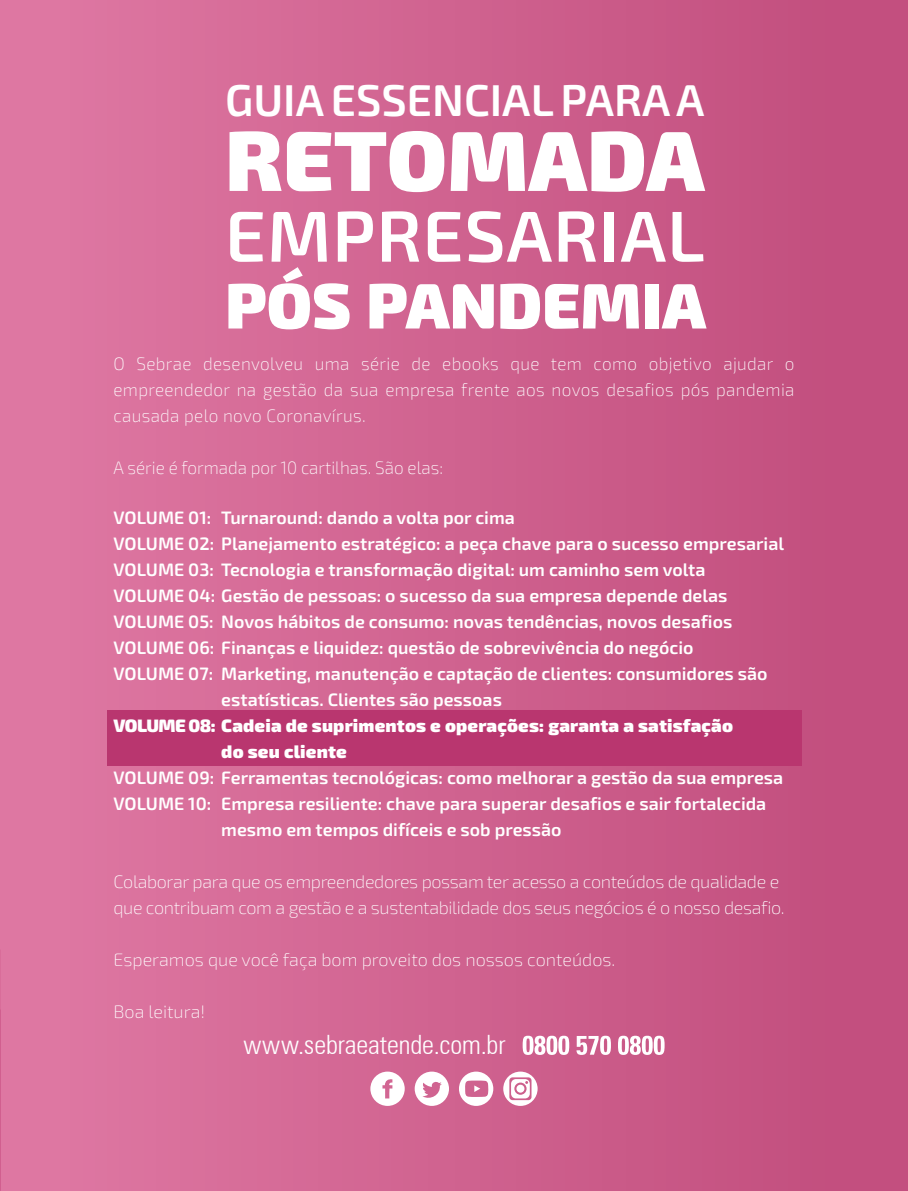
<style>
.page{position:relative;width:908px;height:1191px;background:#fff}
.page>*{position:absolute;margin:0;border:0;box-sizing:border-box;transform-origin:0 0}
.t1{font:900 85.2px "Exo 2";color:#fff}
.t2{font:600 72px "Exo 2";letter-spacing:.01em;color:#fff}
.t3{font:900 64.2px "Exo 2";color:#fff}
.t4{font:600 44.6px "Exo 2";color:#fff}
.t5{font:300 condensed 26.6px "Zurich BT";letter-spacing:-.005em;color:#fff}
.t6{font:600 18px "Exo 2";color:#fff}
.t7{font:200 18px/26px "Exo 2";letter-spacing:-.015em;color:#fff}
.t8{font:200 18px/26px "Exo 2";letter-spacing:-.015em;color:#fff;text-align:justify;scale:.95 1}
.t9{font:900 18px/26px "Exo 2";letter-spacing:.01em;color:#fff}
</style>
<div class="page">
<div style="left:0;top:0;width:907px;height:1191px;background:linear-gradient(to right,#df79a4,#c04c7c)"></div>
<div style="left:107px;top:710px;width:694px;height:55px;background:#b9366f"></div>
<svg style="left:127px;top:1035px;width:780px;height:156px"></svg>
<h3 class="t4" style="left:225px;top:74px;width:480px">GUIA ESSENCIAL PARA A</h3>
<h1 class="t1" style="left:225px;top:108px;width:480px">RETOMADA</h1>
<h2 class="t2" style="left:225px;top:194px;width:481px">EMPRESARIAL</h2>
<h3 class="t3" style="left:225px;top:266px;width:482px">PÓS PANDEMIA</h3>
<p class="t8" style="left:113px;top:351px;width:718px">O Sebrae desenvolveu uma série de ebooks que tem como objetivo ajudar o empreendedor na gestão da sua empresa frente aos novos desafios pós pandemia causada pelo novo Coronavírus.</p>
<p class="t8" style="left:113px;top:455px;width:348px">A série é formada por 10 cartilhas. São elas:</p>
<p class="t6" style="left:113px;top:507px;width:403px">VOLUME 01: Turnaround: dando a volta por cima</p>
<p class="t6" style="left:113px;top:533px;width:671px">VOLUME 02: Planejamento estratégico: a peça chave para o sucesso empresarial</p>
<p class="t6" style="left:113px;top:559px;width:593px">VOLUME 03: Tecnologia e transformação digital: um caminho sem volta</p>
<p class="t6" style="left:113px;top:585px;width:615px">VOLUME 04: Gestão de pessoas: o sucesso da sua empresa depende delas</p>
<p class="t6" style="left:113px;top:611px;width:620px">VOLUME 05: Novos hábitos de consumo: novas tendências, novos desafios</p>
<p class="t6" style="left:113px;top:637px;width:581px">VOLUME 06: Finanças e liquidez: questão de sobrevivência do negócio</p>
<p class="t6" style="left:113px;top:663px;width:655px">VOLUME 07: Marketing, manutenção e captação de clientes: consumidores são</p>
<p class="t6" style="left:221px;top:689px;width:282px">estatísticas. Clientes são pessoas</p>
<p class="t9" style="left:221px;top:713px;width:513px;text-indent:-108px">VOLUME 08: Cadeia de suprimentos e operações: garanta a satisfação do seu cliente</p>
<p class="t6" style="left:113px;top:767px;width:671px">VOLUME 09: Ferramentas tecnológicas: como melhorar a gestão da sua empresa</p>
<p class="t6" style="left:113px;top:793px;width:654px">VOLUME 10: Empresa resiliente: chave para superar desafios e sair fortalecida</p>
<p class="t6" style="left:221px;top:819px;width:341px">mesmo em tempos difíceis e sob pressão</p>
<p class="t7" style="left:113px;top:869px;width:672px">Colaborar para que os empreendedores possam ter acesso a conteúdos de qualidade e que contribuam com a gestão e a sustentabilidade dos seus negócios é o nosso desafio.</p>
<p class="t7" style="left:113px;top:947px;width:503px">Esperamos que você faça bom proveito dos nossos conteúdos.</p>
<p class="t7" style="left:113px;top:999px;width:93px">Boa leitura!</p>
<h3 class="t5" style="left:243px;top:1028px;width:263px">www.sebraeatende.com.br</h3>
</div>
